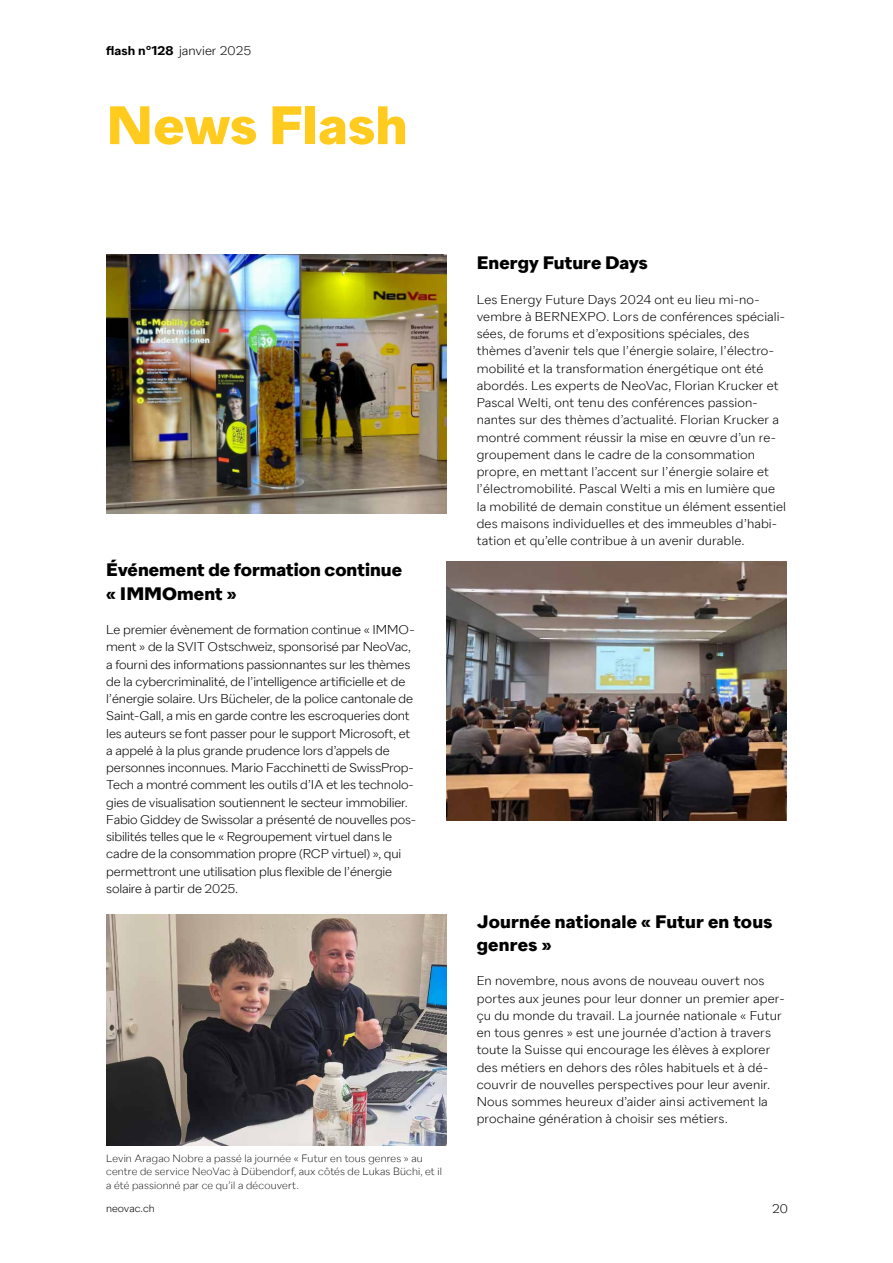
<style>
.page{position:relative;width:893px;height:1263px;background:#fff}
.page>*{position:absolute;margin:0;border:0;box-sizing:border-box;transform-origin:0 0}
.t1{font:700 54px "Neo Vac Sans";letter-spacing:.005em;color:#ffcb1f}
.t2{font:700 18px/24px "Neo Vac Sans";color:#000}
.t3{font:300 12.75px/17.2px "Neo Vac Sans";color:#000}
.t4{font:200 10.5px/13.5px "Neo Vac Sans";letter-spacing:.015em;color:#000}
.t5{font:300 10.5px "Neo Vac Sans";color:#000}
.s1{font-weight:600}
</style>
<div class="page">
<img style="left:106px;top:255px;width:340px;height:259px">
<img style="left:446px;top:561px;width:341px;height:259px">
<img style="left:106px;top:914px;width:340px;height:231px">
<p class="t3" style="left:106px;top:42px;width:146px"><span class="s1">flash n°128</span> janvier 2025</p>
<h1 class="t1" style="left:106px;top:93px;width:303px">News Flash</h1>
<h2 class="t2" style="left:106px;top:558px;width:297px">Événement de formation continue « IMMOment »</h2>
<p class="t3" style="left:106px;top:621px;width:311px">Le premier évènement de formation continue « IMMO&shy;ment » de la SVIT Ostschweiz, sponsorisé par NeoVac, a fourni des informations passionnantes sur les thèmes de la cybercriminalité, de l’intelligence artificielle et de l’énergie solaire. Urs Bücheler, de la police cantonale de Saint-Gall, a mis en garde contre les escroqueries dont les auteurs se font passer pour le support Microsoft, et a appelé à la plus grande prudence lors d’appels de personnes inconnues. Mario Facchinetti de SwissProp-Tech a montré comment les outils d’IA et les technolo&shy;gies de visualisation soutiennent le secteur immobilier.<br>Fabio Giddey de Swissolar a présenté de nouvelles pos&shy;sibilités telles que le « Regroupement virtuel dans le cadre de la consommation propre (RCP virtuel) », qui permettront une utilisation plus flexible de l’énergie solaire à partir de 2025.</p>
<h2 class="t2" style="left:477px;top:252px;width:172px">Energy Future Days</h2>
<p class="t3" style="left:477px;top:291px;width:311px">Les Energy Future Days 2024 ont eu lieu mi-no&shy;vembre à BERNEXPO. Lors de conférences spéciali&shy;sées, de forums et d’expositions spéciales, des thèmes d’avenir tels que l’énergie solaire, l’électro&shy;mobilité et la transformation énergétique ont été abordés. Les experts de NeoVac, Florian Krucker et Pascal Welti, ont tenu des conférences passion&shy;nantes sur des thèmes d’actualité. Florian Krucker a montré comment réussir la mise en œuvre d’un re&shy;groupement dans le cadre de la consommation propre, en mettant l’accent sur l’énergie solaire et l’électromobilité. Pascal Welti a mis en lumière que la mobilité de demain constitue un élément essentiel des maisons individuelles et des immeubles d’habi&shy;tation et qu’elle contribue à un avenir durable.</p>
<h2 class="t2" style="left:477px;top:911px;width:297px;line-height:22.5px">Journée nationale « Futur en tous genres »</h2>
<p class="t3" style="left:477px;top:972px;width:309px">En novembre, nous avons de nouveau ouvert nos portes aux jeunes pour leur donner un premier aper&shy;çu du monde du travail. La journée nationale « Futur en tous genres » est une journée d’action à travers toute la Suisse qui encourage les élèves à explorer des métiers en dehors des rôles habituels et à dé&shy;couvrir de nouvelles perspectives pour leur avenir.<br>Nous sommes heureux d’aider ainsi activement la prochaine génération à choisir ses métiers.</p>
<p class="t4" style="left:106px;top:1151px;width:337px">Levin Aragao Nobre a passé la journée « Futur en tous genres » au centre de service NeoVac à Dübendorf, aux côtés de Lukas Büchi, et il a été passionné par ce qu’il a découvert.</p>
<p class="t5" style="left:106px;top:1202px;width:50px">neovac.ch</p>
<p class="t3" style="left:772px;top:1200px;width:17px">20</p>
</div>
